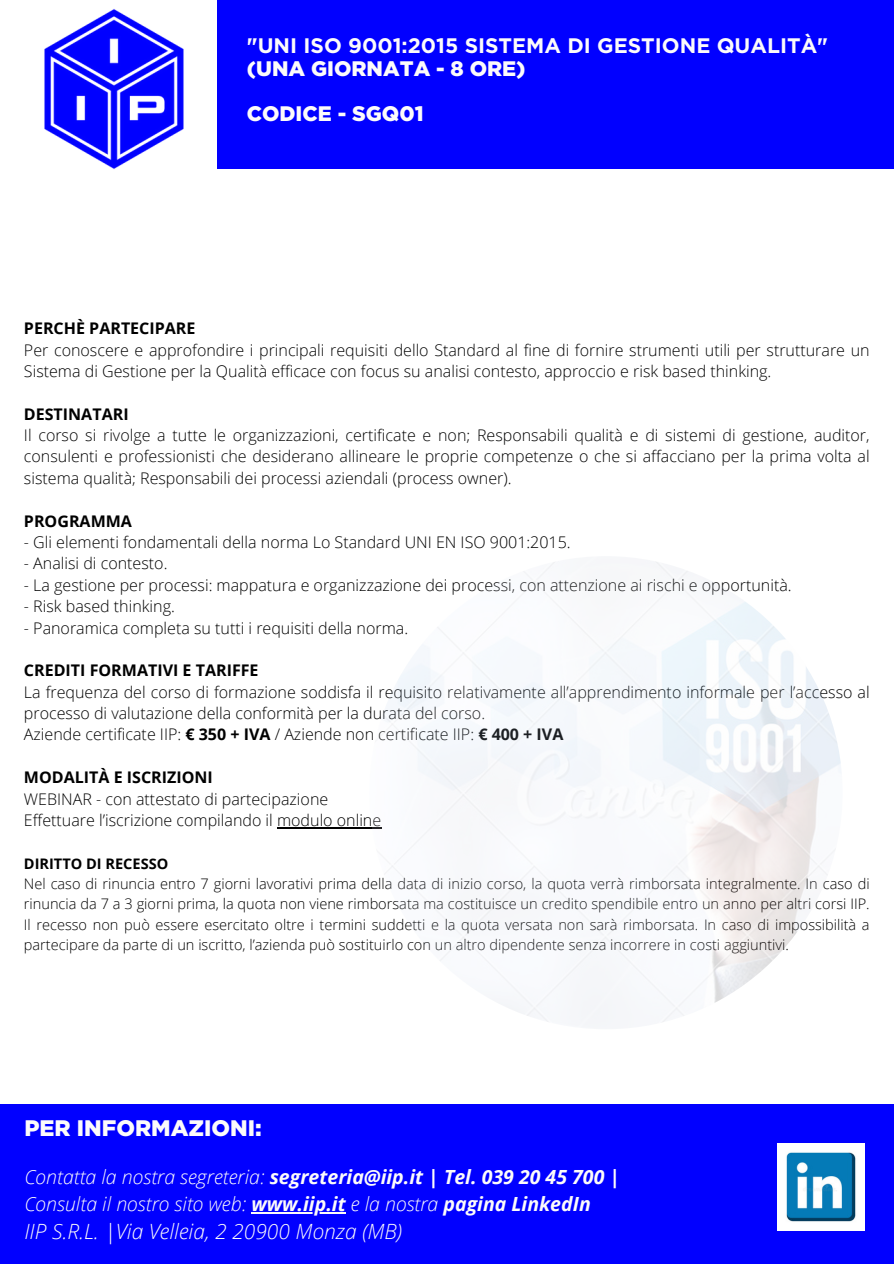
<style>
.page{position:relative;width:894px;height:1264px;background:#fff}
.page>*{position:absolute;margin:0;border:0;box-sizing:border-box;transform-origin:0 0}
.t1{font:900 22.5px "Gotham";color:#fcfbfb}
.t2{font:700 21px/22.5px "Gotham";color:#fcfbfb}
.t3{font:italic 300 21px "Open Sans";color:#fcfbfb}
.t4{font:900 21px "Gotham";color:#fcfbfb}
.t5{font:italic 300 19.5px/27px "Open Sans";color:#fcfbfb}
.t6{font:300 16.05px/21.3px "Open Sans";color:#000}
.t7{font:700 16.05px "Open Sans";color:#000}
.t8{font:300 14.55px/20.2px "Open Sans";color:#000;text-align:justify}
.t9{font:700 14.55px "Open Sans";color:#000}
.s1{font-weight:900}
.s2{font-weight:700}
</style>
<div class="page">
<hr style="left:277px;top:827px;width:104px;height:1px;background:#000">
<div style="left:217px;top:0;width:676px;height:169px;background:#0100ff"></div>
<img style="left:369px;top:556px;width:473px;height:473px;border-radius:50%">
<div style="left:0;top:1103px;width:893px;height:160px;background:#0100ff"></div>
<img style="left:777px;top:1143px;width:87px;height:87px">
<hr style="left:251px;top:1212px;width:94px;height:1px;background:#fcfbfb">
<img style="left:44px;top:9px;width:140px;height:160px">
<p class="t2" style="left:247px;top:34px;width:582px">"UNI ISO 9001:2015 SISTEMA DI GESTIONE QUALITÀ" <span class="s1">(UNA GIORNATA - 8 ORE)</span></p>
<p class="t4" style="left:247px;top:101px;width:178px">CODICE - SGQ01</p>
<p class="t7" style="left:24px;top:317px;width:173px">PERCHÈ PARTECIPARE</p>
<h1 class="t6" style="left:24px;top:338px;width:846px">Per conoscere e approfondire i principali requisiti dello Standard al fine di fornire strumenti utili per strutturare un<br>Sistema di Gestione per la Qualità efficace con focus su analisi contesto, approccio e risk based thinking.</h1>
<h1 class="t7" style="left:24px;top:402px;width:106px">DESTINATARI</h1>
<p class="t6" style="left:24px;top:424px;width:847px;text-align:justify">Il corso si rivolge a tutte le organizzazioni, certificate e non; Responsabili qualità e di sistemi di gestione, auditor, consulenti e professionisti che desiderano allineare le proprie competenze o che si affacciano per la prima volta al sistema qualità; Responsabili dei processi aziendali (process owner).</p>
<p class="t7" style="left:24px;top:509px;width:109px">PROGRAMMA</p>
<p class="t6" style="left:24px;top:531px;width:548px">- Gli elementi fondamentali della norma Lo Standard UNI EN ISO 9001:2015.</p>
<p class="t6" style="left:24px;top:552px;width:145px">- Analisi di contesto.</p>
<p class="t6" style="left:24px;top:574px;width:769px">- La gestione per processi: mappatura e organizzazione dei processi, con attenzione ai rischi e opportunità.</p>
<p class="t6" style="left:24px;top:595px;width:152px">- Risk based thinking.</p>
<p class="t6" style="left:24px;top:616px;width:385px">- Panoramica completa su tutti i requisiti della norma.</p>
<p class="t7" style="left:24px;top:659px;width:236px">CREDITI FORMATIVI E TARIFFE</p>
<p class="t6" style="left:24px;top:680px;width:847px">La frequenza del corso di formazione soddisfa il requisito relativamente all’apprendimento informale per l’accesso al processo di valutazione della conformità per la durata del corso.</p>
<p class="t6" style="left:24px;top:723px;width:541px">Aziende certificate IIP: <span class="s2">€ 350 + IVA</span> / Aziende non certificate IIP: <span class="s2">€ 400 + IVA</span></p>
<p class="t7" style="left:24px;top:766px;width:190px">MODALITÀ E ISCRIZIONI</p>
<p class="t6" style="left:24px;top:787px;width:306px">WEBINAR - con attestato di partecipazione</p>
<p class="t6" style="left:24px;top:809px;width:358px">Effettuare l’iscrizione compilando il modulo online</p>
<p class="t9" style="left:24px;top:853px;width:146px">DIRITTO DI RECESSO</p>
<p class="t8" style="left:24px;top:873px;width:847px">Nel caso di rinuncia entro 7 giorni lavorativi prima della data di inizio corso, la quota verrà rimborsata integralmente. In caso di rinuncia da 7 a 3 giorni prima, la quota non viene rimborsata ma costituisce un credito spendibile entro un anno per altri corsi IIP.<br>Il recesso non può essere esercitato oltre i termini suddetti e la quota versata non sarà rimborsata. In caso di impossibilità a partecipare da parte di un iscritto, l’azienda può sostituirlo con un altro dipendente senza incorrere in costi aggiuntivi.</p>
<p class="t1" style="left:24px;top:1115px;width:239px">PER INFORMAZIONI:</p>
<h1 class="t5" style="left:24px;top:1162px;width:597px">Contatta la nostra segreteria: <span class="s2">segreteria@iip.it | Tel. 039 20 45 700 |<br></span>Consulta il nostro sito web: <span class="s2">www.iip.it</span> e la nostra <span class="s2">pagina LinkedIn</span></h1>
<h2 class="t3" style="left:24px;top:1216px;width:379px">IIP S.R.L. |Via Velleia, 2 20900 Monza (MB)</h2>
</div>
